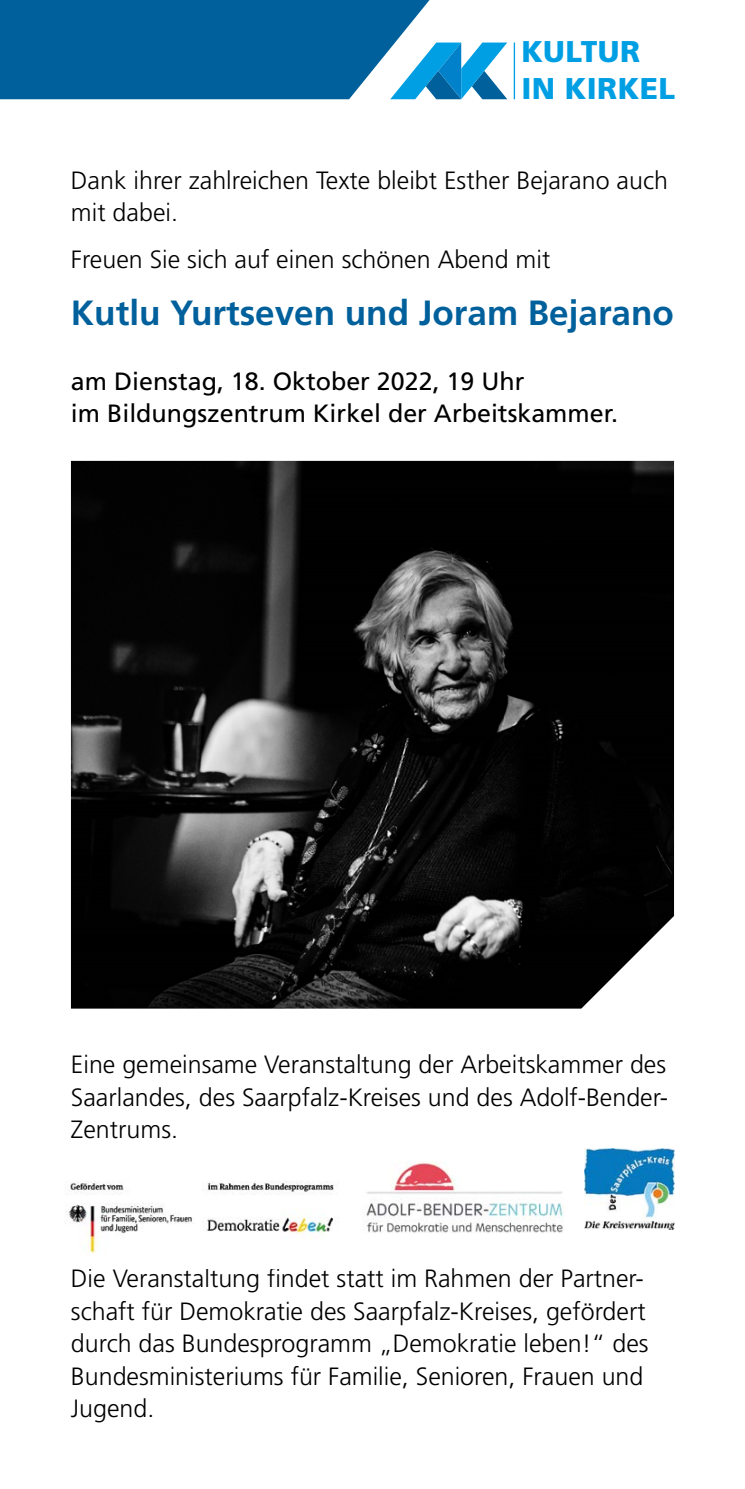
<style>
.page{position:relative;width:745px;height:1489px;background:#fff}
.page>*{position:absolute;margin:0;border:0;box-sizing:border-box;transform-origin:0 0}
.t1{font:700 35px "Frutiger LT Pro";color:#00609c}
.t2{font:900 30px/37.2px "Frutiger LT Pro";letter-spacing:.015em;color:#009fe3}
.t3{font:300 25px/32.5px "Frutiger LT Pro";color:#000}
.t4{font:25px/32.5px "Frutiger LT Pro";color:#000}
</style>
<div class="page">
<hr style="left:513px;top:43px;width:1px;height:56px;background:#009fe3">
<svg style="left:0;top:0;width:507px;height:99px;background:#257bae"></svg>
<img style="left:366px;top:1161px;width:197px;height:72px">
<img style="left:69px;top:1181px;width:265px;height:73px">
<img style="left:584px;top:1148px;width:89px;height:81px">
<img style="left:71px;top:461px;width:602px;height:547px">
<p class="t2" style="left:521px;top:33px;width:155px">KULTUR<br>IN KIRKEL</p>
<p class="t3" style="left:71px;top:164px;width:598px">Dank ihrer zahlreichen Texte bleibt Esther Bejarano auch mit dabei.</p>
<p class="t3" style="left:71px;top:243px;width:480px">Freuen Sie sich auf einen schönen Abend mit</p>
<h1 class="t1" style="left:71px;top:292px;width:604px">Kutlu Yurtseven und Joram Bejarano</h1>
<p class="t4" style="left:71px;top:365px;width:548px">am Dienstag, 18. Oktober 2022, 19 Uhr<br>im Bildungszentrum Kirkel der Arbeitskammer.</p>
<p class="t3" style="left:71px;top:1048px;width:598px;text-align:justify">Eine gemeinsame Veranstaltung der Arbeitskammer des Saarlandes, des Saarpfalz-Kreises und des Adolf-Bender-Zentrums.</p>
<p class="t3" style="left:71px;top:1262px;width:579px">Die Veranstaltung findet statt im Rahmen der Partner&shy;schaft für Demokratie des Saarpfalz-Kreises, gefördert durch das Bundesprogramm „Demokratie leben!“ des Bundesministeriums für Familie, Senioren, Frauen und Jugend.</p>
</div>
